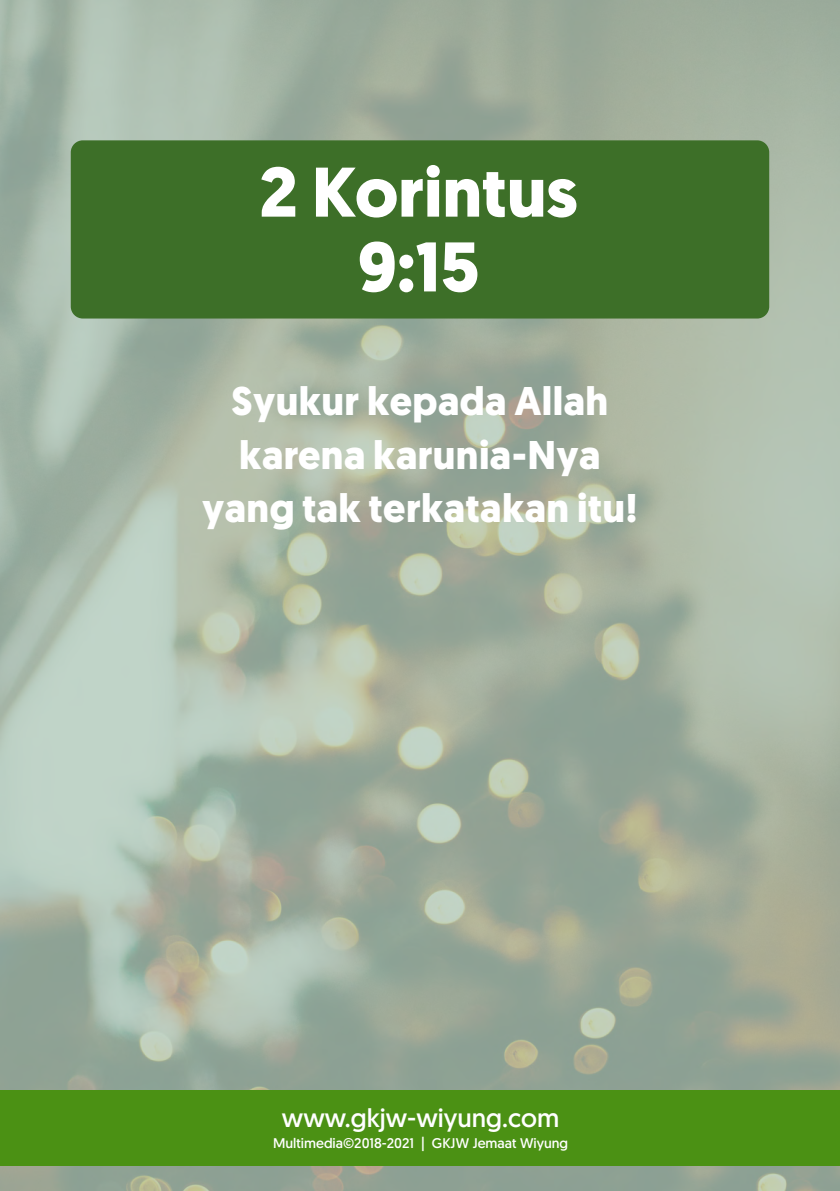
<style>
.page{position:relative;width:840px;height:1191px;background:#fff}
.page>*{position:absolute;margin:0;border:0;box-sizing:border-box;transform-origin:0 0}
.t1{font:700 70px/74.8px "Geomanist";color:#fff;text-align:center}
.t2{font:700 40px/53.4px "Geomanist";letter-spacing:.01em;color:#fff;text-align:center}
.t3{font:26px "Geomanist";color:#fff}
.t4{font:14px "Geomanist";color:#fff}
</style>
<div class="page">
<img style="left:0;top:0;width:839px;height:1191px">
<div style="left:71px;top:140px;width:697px;height:178px;background:#3d6f28;border-radius:12px"></div>
<div style="left:0;top:1090px;width:839px;height:75px;background:#4b9114"></div>
<h1 class="t1" style="left:259px;top:162px;width:320px">2 Korintus<br>9:15</h1>
<p class="t2" style="left:202px;top:379px;width:437px">Syukur kepada Allah karena karunia-Nya yang tak terkatakan itu!</p>
<p class="t3" style="left:282px;top:1107px;width:279px">www.gkjw-wiyung.com</p>
<p class="t4" style="left:273px;top:1137px;width:296px">Multimedia©2018-2021 | GKJW Jemaat Wiyung</p>
</div>
